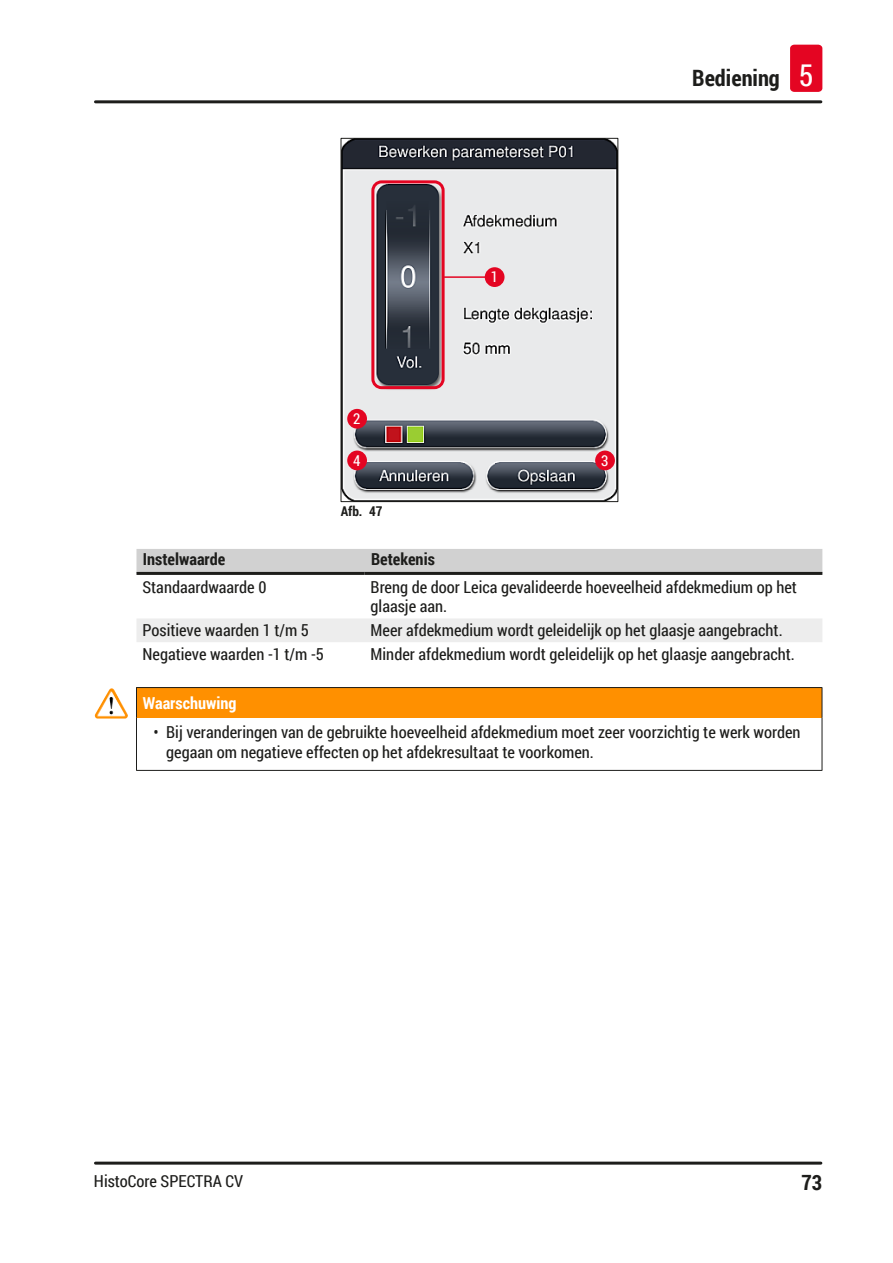
<style>
.page{position:relative;width:893px;height:1263px;background:#fff}
.page>*{position:absolute;margin:0;border:0;box-sizing:border-box;transform-origin:0 0}
.t1{font:700 22.5px "Roboto Condensed";color:#1d1d1b}
.t2{font:700 21px "Roboto Condensed";color:#1d1d1b}
.Table_text{font:16.5px/19.8px "Roboto Condensed";color:#1d1d1b}
.Table_heading{font:700 16.5px "Roboto Condensed";color:#1d1d1b}
.Signalword__no_use_a{font:700 16.5px "Roboto Condensed";color:#fff}
.t3{font:15px "Roboto Condensed";color:#fff}
.t4{font:700 13.5px "Roboto Condensed";color:#1d1d1b}
.s1{font-weight:400;font-size:30px;color:#fff}
</style>
<div class="page">
<hr style="left:95px;top:100px;width:726px;height:3px;background:#1d1d1b">
<hr style="left:95px;top:1161px;width:726px;height:3px;background:#1d1d1b">
<div style="left:790px;top:45px;width:32px;height:47px;background:#e40522;border-radius:4px"></div>
<img style="left:343px;top:140px;width:273px;height:360px">
<div style="left:371px;top:180px;width:74px;height:209px;border:3px solid #e40522;border-radius:9px"></div>
<hr style="left:444px;top:276px;width:41px;height:2px;background:#e40522">
<div style="left:485px;top:267px;width:19px;height:20px;background:#e40522;border-radius:50%"></div>
<div style="left:595px;top:451px;width:20px;height:19px;background:#e40522;border-radius:50%"></div>
<div style="left:347px;top:451px;width:20px;height:19px;background:#e40522;border-radius:50%"></div>
<div style="left:347px;top:409px;width:20px;height:20px;background:#e40522;border-radius:50%"></div>
<div style="left:341px;top:138px;width:277px;height:364px;border:1px solid #1d1d1b"></div>
<div style="left:136px;top:549px;width:686px;height:23px;background:#d1d1d1"></div>
<div style="left:137px;top:619px;width:685px;height:23px;background:#ededed"></div>
<hr style="left:136px;top:572px;width:229px;height:3px;background:#1d1d1b">
<hr style="left:365px;top:572px;width:457px;height:3px;background:#1d1d1b">
<div style="left:136px;top:687px;width:686px;height:31px;background:#ff9000"></div>
<hr style="left:136px;top:688px;width:1px;height:30px;background:#1d1d1b">
<hr style="left:136px;top:718px;width:1px;height:52px;background:#1d1d1b">
<hr style="left:822px;top:718px;width:1px;height:52px;background:#1d1d1b">
<hr style="left:136px;top:770px;width:686px;height:1px;background:#1d1d1b">
<hr style="left:136px;top:687px;width:686px;height:1px;background:#1d1d1b">
<hr style="left:822px;top:688px;width:1px;height:30px;background:#1d1d1b">
<img style="left:97px;top:688px;width:14px;height:23px">
<p class="t3" style="left:353px;top:408px;width:9px">2</p>
<p class="t3" style="left:491px;top:267px;width:9px">1</p>
<p class="t3" style="left:353px;top:450px;width:9px">4</p>
<p class="t3" style="left:601px;top:450px;width:9px">3</p>
<p class="t4" style="left:341px;top:502px;width:43px">Afb. 47</p>
<h1 class="t1" style="left:692px;top:62px;width:123px">Bediening <span class="s1">5</span></h1>
<p class="Table_heading" style="left:143px;top:547px;width:84px">Instelwaarde</p>
<p class="Table_heading" style="left:371px;top:547px;width:65px">Betekenis</p>
<p class="Table_text" style="left:142px;top:576px;width:125px">Standaardwaarde 0</p>
<p class="Table_text" style="left:371px;top:576px;width:428px">Breng de door Leica gevalideerde hoeveelheid afdekmedium op het glaasje aan.</p>
<p class="Table_text" style="left:142px;top:620px;width:168px">Positieve waarden 1 t/m 5</p>
<p class="Table_text" style="left:371px;top:620px;width:414px">Meer afdekmedium wordt geleidelijk op het glaasje aangebracht.</p>
<p class="Table_text" style="left:142px;top:644px;width:183px">Negatieve waarden -1 t/m -5</p>
<p class="Table_text" style="left:371px;top:644px;width:426px">Minder afdekmedium wordt geleidelijk op het glaasje aangebracht.</p>
<p class="Signalword__no_use_a" style="left:143px;top:692px;width:95px">Waarschuwing</p>
<p class="Table_text" style="left:166px;top:721px;width:636px;text-indent:-13px">• Bij veranderingen van de gebruikte hoeveelheid afdekmedium moet zeer voorzichtig te werk worden gegaan om negatieve effecten op het afdekresultaat te voorkomen.</p>
<p class="Table_text" style="left:94px;top:1171px;width:151px">HistoCore SPECTRA CV</p>
<p class="t2" style="left:801px;top:1168px;width:22px">73</p>
</div>
